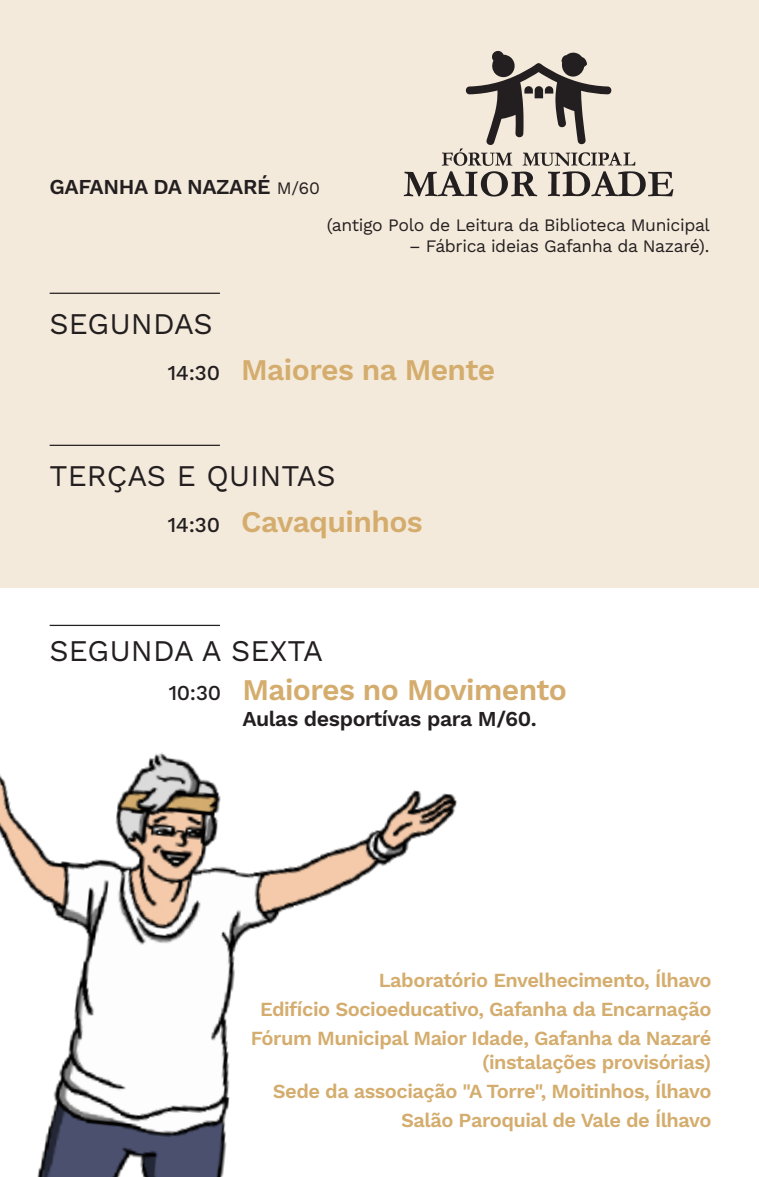
<style>
.page{position:relative;width:759px;height:1177px;background:#fff}
.page>*{position:absolute;margin:0;border:0;box-sizing:border-box;transform-origin:0 0}
.t1{font:600 30px "Work Sans";letter-spacing:-.02em;color:#d4ad6e}
.t2{font:30px "Work Sans";color:#231f20}
.t3{font:600 21.25px "Work Sans";letter-spacing:-.02em;color:#231f20}
.t4{font:500 21.25px "Work Sans";letter-spacing:-.02em;color:#231f20}
.t5{font:600 20px/29px "Work Sans";letter-spacing:-.025em;color:#d4ad6e;text-align:right}
.t6{font:17.5px "Work Sans";letter-spacing:-.02em;color:#231f20}
.s1{font-weight:400;font-size:17.5px}
</style>
<div class="page">
<div style="left:0;top:0;width:758px;height:1176px;background:#f4eadb"></div>
<div style="left:0;top:588px;width:758px;height:588px;background:#fff"></div>
<img style="left:0;top:753px;width:457px;height:423px">
<hr style="left:50px;top:444px;width:170px;height:2px;background:#231f20">
<hr style="left:50px;top:624px;width:170px;height:2px;background:#231f20">
<hr style="left:50px;top:292px;width:170px;height:2px;background:#231f20">
<svg style="left:403px;top:50px;width:270px;height:146px"></svg>
<p class="t3" style="left:50px;top:174px;width:272px">GAFANHA DA NAZARÉ <span class="s1">M/60</span></p>
<p class="t6" style="left:326px;top:215px;width:384px">(antigo Polo de Leitura da Biblioteca Municipal</p>
<p class="t6" style="left:409px;top:236px;width:302px">– Fábrica ideias Gafanha da Nazaré).</p>
<h1 class="t2" style="left:50px;top:306px;width:165px">SEGUNDAS</h1>
<p class="t4" style="left:167px;top:360px;width:54px">14:30</p>
<h1 class="t1" style="left:241px;top:352px;width:255px">Maiores na Mente</h1>
<h1 class="t2" style="left:50px;top:458px;width:287px">TERÇAS E QUINTAS</h1>
<p class="t4" style="left:167px;top:512px;width:54px">14:30</p>
<h1 class="t1" style="left:241px;top:504px;width:183px">Cavaquinhos</h1>
<h1 class="t2" style="left:50px;top:632px;width:274px">SEGUNDA A SEXTA</h1>
<p class="t4" style="left:168px;top:680px;width:54px">10:30</p>
<h1 class="t1" style="left:242px;top:672px;width:326px">Maiores no Movimento</h1>
<p class="t3" style="left:242px;top:706px;width:296px">Aulas desportívas para M/60.</p>
<p class="t5" style="left:251px;top:967px;width:462px">Laboratório Envelhecimento, Ílhavo<br>Edifício Socioeducativo, Gafanha da Encarnação<br>Fórum Municipal Maior Idade, Gafanha da Nazaré</p>
<p class="t5" style="left:273px;top:1048px;width:440px">(instalações provisórias)<br>Sede da associação "A Torre", Moitinhos, Ílhavo<br>Salão Paroquial de Vale de Ílhavo</p>
</div>
